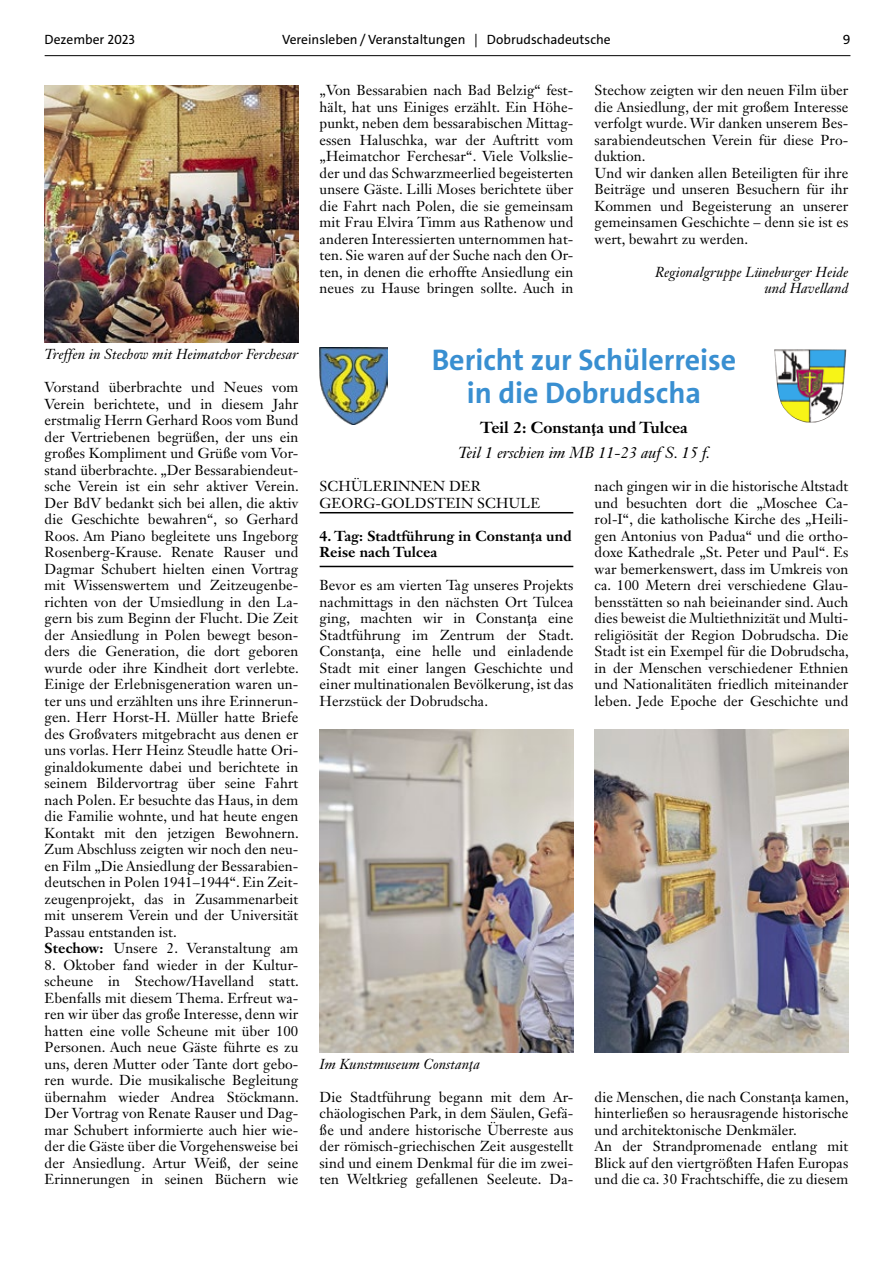
<style>
.page{position:relative;width:893px;height:1263px;background:#fff}
.page>*{position:absolute;margin:0;border:0;box-sizing:border-box;transform-origin:0 0}
.t1{font:700 30px/33px "The Sans";color:#398fd1;text-align:center}
.t2{font:italic 15.75px/25.5px "Janson Text LT Std";color:#000;text-align:center}
.t3{font:14.25px/16.5px "Janson Text LT Std";letter-spacing:.005em;color:#000}
.t4{font:italic 14.25px/16.5px "Janson Text LT Std";letter-spacing:.005em;color:#000;text-align:right}
.t5{font:700 14.25px/16.5px "Janson Text LT Std";letter-spacing:.005em;color:#000}
.t6{font:13.5px "The Sans";color:#000}
.s1{font-weight:700}
.s2{font-weight:700;font-style:normal}
.s3{font-family:"Times New Roman";font-weight:700;font-style:normal}
.s4{font-family:"Times New Roman"}
</style>
<div class="page">
<hr style="left:45px;top:55px;width:805px;height:1px;background:#000">
<img style="left:320px;top:348px;width:68px;height:76px">
<img style="left:45px;top:85px;width:253px;height:258px">
<img style="left:774px;top:349px;width:72px;height:74px">
<hr style="left:320px;top:512px;width:253px;height:1px;background:#000">
<hr style="left:320px;top:566px;width:253px;height:1px;background:#000">
<img style="left:320px;top:729px;width:253px;height:323px">
<img style="left:595px;top:729px;width:253px;height:323px">
<p class="t6" style="left:45px;top:31px;width:92px">Dezember 2023</p>
<p class="t6" style="left:282px;top:31px;width:330px">Vereinsleben / Veranstaltungen | Dobrudschadeutsche</p>
<p class="t6" style="left:843px;top:31px;width:9px">9</p>
<p class="t4" style="left:45px;top:346px;width:255px">Treffen in Stechow mit Heimatchor Ferchesar</p>
<p class="t3" style="left:45px;top:379px;width:256px">Vorstand überbrachte und Neues vom Verein berichtete, und in diesem Jahr erstmalig Herrn Gerhard Roos vom Bund der Vertriebenen begrüßen, der uns ein großes Kompliment und Grüße vom Vor&shy;stand überbrachte. „Der Bessarabiendeut&shy;sche Verein ist ein sehr aktiver Verein.<br>Der BdV bedankt sich bei allen, die aktiv die Geschichte bewahren“, so Gerhard Roos. Am Piano begleitete uns Ingeborg Rosenberg-Krause. Renate Rauser und Dagmar Schubert hielten einen Vortrag mit Wissenswertem und Zeitzeugenbe&shy;richten von der Umsiedlung in den La&shy;gern bis zum Beginn der Flucht. Die Zeit der Ansiedlung in Polen bewegt beson&shy;ders die Generation, die dort geboren wurde oder ihre Kindheit dort verlebte.<br>Einige der Erlebnisgeneration waren un&shy;ter uns und erzählten uns ihre Erinnerun&shy;gen. Herr Horst-H. Müller hatte Briefe des Großvaters mitgebracht aus denen er uns vorlas. Herr Heinz Steudle hatte Ori&shy;ginaldokumente dabei und berichtete in seinem Bildervortrag über seine Fahrt nach Polen. Er besuchte das Haus, in dem die Familie wohnte, und hat heute engen Kontakt mit den jetzigen Bewohnern.<br>Zum Abschluss zeigten wir noch den neu&shy;en Film „Die Ansiedlung der Bessarabien&shy;deutschen in Polen 1941–1944“. Ein Zeit&shy;zeugenprojekt, das in Zusammenarbeit mit unserem Verein und der Universität Passau entstanden ist.<br><span class="s1">Stechow:</span> Unsere 2. Veranstaltung am</p>
<p class="t3" style="left:45px;top:956px;width:256px;text-align:justify">8. Oktober fand wieder in der Kultur&shy;scheune in Stechow/Havelland statt.<br>Ebenfalls mit diesem Thema. Erfreut wa&shy;ren wir über das große Interesse, denn wir hatten eine volle Scheune mit über 100<br>Personen. Auch neue Gäste führte es zu uns, deren Mutter oder Tante dort gebo&shy;ren wurde. Die musikalische Begleitung übernahm wieder Andrea Stöckmann.<br>Der Vortrag von Renate Rauser und Dag&shy;mar Schubert informierte auch hier wie&shy;der die Gäste über die Vorgehensweise bei der Ansiedlung. Artur Weiß, der seine Erinnerungen in seinen Büchern wie</p>
<p class="t3" style="left:320px;top:82px;width:255px;text-align:justify">„Von Bessarabien nach Bad Belzig“ fest&shy;hält, hat uns Einiges erzählt. Ein Höhe&shy;punkt, neben dem bessarabischen Mittag&shy;essen Haluschka, war der Auftritt vom „Heimatchor Ferchesar“. Viele Volkslie&shy;der und das Schwarzmeerlied begeisterten unsere Gäste. Lilli Moses berichtete über die Fahrt nach Polen, die sie gemeinsam mit Frau Elvira Timm aus Rathenow und anderen Interessierten unternommen hat&shy;ten. Sie waren auf der Suche nach den Or&shy;ten, in denen die erhoffte Ansiedlung ein neues zu Hause bringen sollte. Auch in</p>
<p class="t3" style="left:595px;top:82px;width:255px">Stechow zeigten wir den neuen Film über die Ansiedlung, der mit großem Interesse verfolgt wurde. Wir danken unserem Bes&shy;sarabiendeutschen Verein für diese Pro&shy;duktion.<br>Und wir danken allen Beteiligten für ihre Beiträge und unseren Besuchern für ihr Kommen und Begeisterung an unserer gemeinsamen Geschichte – denn sie ist es wert, bewahrt zu werden.</p>
<p class="t4" style="left:655px;top:264px;width:195px">Regionalgruppe Lüneburger Heide und Havelland</p>
<h1 class="t1" style="left:432px;top:344px;width:306px">Bericht zur Schülerreise in die Dobrudscha</h1>
<p class="t2" style="left:458px;top:415px;width:254px"><span class="s2">Teil 2: Constan</span><span class="s3">ţ</span><span class="s2">a und Tulcea<br></span>Teil 1 erschien im MB 11-23 auf S. 15 f.</p>
<p class="t3" style="left:320px;top:478px;width:222px">SCHÜLERINNEN DER<br>GEORG-GOLDSTEIN SCHULE</p>
<p class="t5" style="left:320px;top:527px;width:253px">4. Tag: Stadtführung in Constan<span class="s4">ţ</span>a und<br>Reise nach Tulcea</p>
<p class="t3" style="left:320px;top:577px;width:256px;text-align:justify">Bevor es am vierten Tag unseres Projekts nachmittags in den nächsten Ort Tulcea ging, machten wir in Constan<span class="s4">ţ</span>a eine Stadtführung im Zentrum der Stadt.<br>Constan<span class="s4">ţ</span>a, eine helle und einladende Stadt mit einer langen Geschichte und einer multinationalen Bevölkerung, ist das Herzstück der Dobrudscha.</p>
<p class="t3" style="left:595px;top:478px;width:256px">nach gingen wir in die historische Altstadt und besuchten dort die „Moschee Ca&shy;rol-I“, die katholische Kirche des „Heili&shy;gen Antonius von Padua“ und die ortho&shy;doxe Kathedrale „St. Peter und Paul“. Es war bemerkenswert, dass im Umkreis von ca. 100 Metern drei verschiedene Glau&shy;bensstätten so nah beieinander sind. Auch dies beweist die Multiethnizität und Multi&shy;religiösität der Region Dobrudscha. Die Stadt ist ein Exempel für die Dobrudscha, in der Menschen verschiedener Ethnien und Nationalitäten friedlich miteinander leben. Jede Epoche der Geschichte und</p>
<p class="t4" style="left:320px;top:1056px;width:162px">Im Kunstmuseum Constan<span class="s4">ţ</span>a</p>
<p class="t3" style="left:320px;top:1088px;width:255px;text-align:justify">Die Stadtführung begann mit dem Ar&shy;chäologischen Park, in dem Säulen, Gefä&shy;ße und andere historische Überreste aus der römisch-griechischen Zeit ausgestellt sind und einem Denkmal für die im zwei&shy;ten Weltkrieg gefallenen Seeleute. Da-</p>
<p class="t3" style="left:595px;top:1088px;width:256px">die Menschen, die nach Constan<span class="s4">ţ</span>a kamen, hinterließen so herausragende historische und architektonische Denkmäler.<br>An der Strandpromenade entlang mit Blick auf den viertgrößten Hafen Europas und die ca. 30 Frachtschiffe, die zu diesem</p>
</div>
